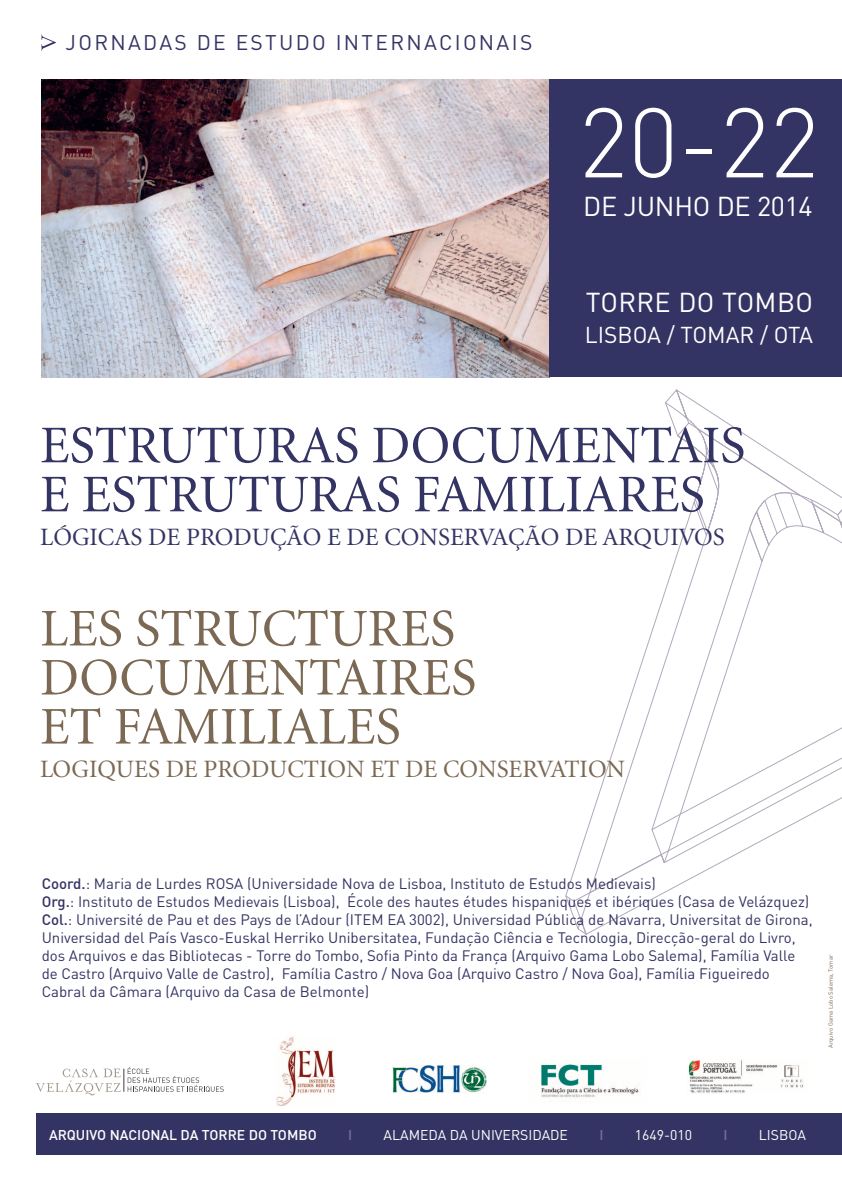
<style>
.page{position:relative;width:842px;height:1191px;background:#fff}
.page>*{position:absolute;margin:0;border:0;box-sizing:border-box;transform-origin:0 0}
.t1{font:300 97px "DIN";color:#fff}
.t2{font:53px/49px "Minion LT";color:#343464}
.t3{font:53px/49px "Minion LT";color:#7c6954}
.t4{font:27px "DIN";letter-spacing:-.005em;color:#fff}
.t5{font:27px "DIN";letter-spacing:.015em;color:#fff}
.t6{font:25px "Minion LT";color:#343464}
.t7{font:25px "Minion LT";color:#7c6954}
.t8{font:22.7px "DIN";color:#fff}
.t9{font:21px "DIN";letter-spacing:.11em;color:#343464}
.t10{font:15px/18px "DIN";color:#343464}
.t11{font:14px "DIN";color:#fff}
.t12{font:500 14px "DIN";color:#fff}
.t13{font:500 14px "DIN";color:#7a6f8e}
.t14{font:6px "DIN";color:#7c6954}
.s1{font-weight:500}
</style>
<div class="page">
<svg style="left:578px;top:727px;width:264px;height:208px"></svg>
<svg style="left:567px;top:901px;width:208px;height:28px"></svg>
<svg style="left:565px;top:590px;width:230px;height:311px"></svg>
<svg style="left:665px;top:389px;width:177px;height:217px"></svg>
<img style="left:42px;top:79px;width:508px;height:298px">
<div style="left:550px;top:79px;width:292px;height:298px;background:#343464"></div>
<svg style="left:42px;top:35px;width:14px;height:15px"></svg>
<svg style="left:36px;top:1067px;width:188px;height:28px"></svg>
<img style="left:276px;top:1037px;width:59px;height:69px">
<img style="left:392px;top:1065px;width:94px;height:28px">
<img style="left:541px;top:1064px;width:98px;height:34px">
<img style="left:688px;top:1060px;width:116px;height:33px">
<div style="left:36px;top:1113px;width:806px;height:42px;background:#343464"></div>
<h3 class="t9" style="left:66px;top:29px;width:468px">JORNADAS DE ESTUDO INTERNACIONAIS</h3>
<h1 class="t1" style="left:578px;top:83px;width:242px">20-22</h1>
<h3 class="t4" style="left:583px;top:189px;width:231px">DE JUNHO DE 2014</h3>
<h3 class="t5" style="left:586px;top:286px;width:229px">TORRE DO TOMBO</h3>
<h3 class="t8" style="left:585px;top:321px;width:230px">LISBOA / TOMAR / OTA</h3>
<h2 class="t2" style="left:40px;top:423px;width:707px">ESTRUTURAS DOCUMENTAIS<br>E ESTRUTURAS FAMILIARES</h2>
<h3 class="t6" style="left:40px;top:524px;width:686px">LÓGICAS DE PRODUÇÃO E DE CONSERVAÇÃO DE ARQUIVOS</h3>
<h2 class="t3" style="left:40px;top:606px;width:438px">LES STRUCTURES<br>DOCUMENTAIRES<br>ET FAMILIALES</h2>
<h3 class="t7" style="left:40px;top:756px;width:586px">LOGIQUES DE PRODUCTION ET DE CONSERVATION</h3>
<p class="t10" style="left:42px;top:874px;width:772px"><span class="s1">Coord.</span>: Maria de Lurdes ROSA (Universidade Nova de Lisboa, Instituto de Estudos Medievais)<br><span class="s1">Org.</span>: Instituto de Estudos Medievais (Lisboa), École des hautes études hispaniques et ibériques (Casa de Velázquez)<br><span class="s1">Col.</span>: Université de Pau et des Pays de l’Adour (ITEM EA 3002), Universidad Pública de Navarra, Universitat de Girona, Universidad del País Vasco-Euskal Herriko Unibersitatea, Fundação Ciência e Tecnologia, Direcção-geral do Livro, dos Arquivos e das Bibliotecas - Torre do Tombo, Sofia Pinto da França (Arquivo Gama Lobo Salema), Família Valle de Castro (Arquivo Valle de Castro), Família Castro / Nova Goa (Arquivo Castro / Nova Goa), Família Figueiredo Cabral da Câmara (Arquivo da Casa de Belmonte)</p>
<p class="t14" style="left:827px;top:1047px;width:94px;rotate:-90deg">Arquivo Gama Lobo Salema, Tomar</p>
<p class="t12" style="left:49px;top:1126px;width:269px">ARQUIVO NACIONAL DA TORRE DO TOMBO</p>
<p class="t13" style="left:348px;top:1126px;width:6px">I</p>
<p class="t11" style="left:384px;top:1126px;width:186px">ALAMEDA DA UNIVERSIDADE</p>
<p class="t13" style="left:599px;top:1126px;width:6px">I</p>
<p class="t11" style="left:635px;top:1126px;width:59px">1649-010</p>
<p class="t13" style="left:723px;top:1126px;width:6px">I</p>
<p class="t11" style="left:759px;top:1126px;width:49px">LISBOA</p>
</div>
